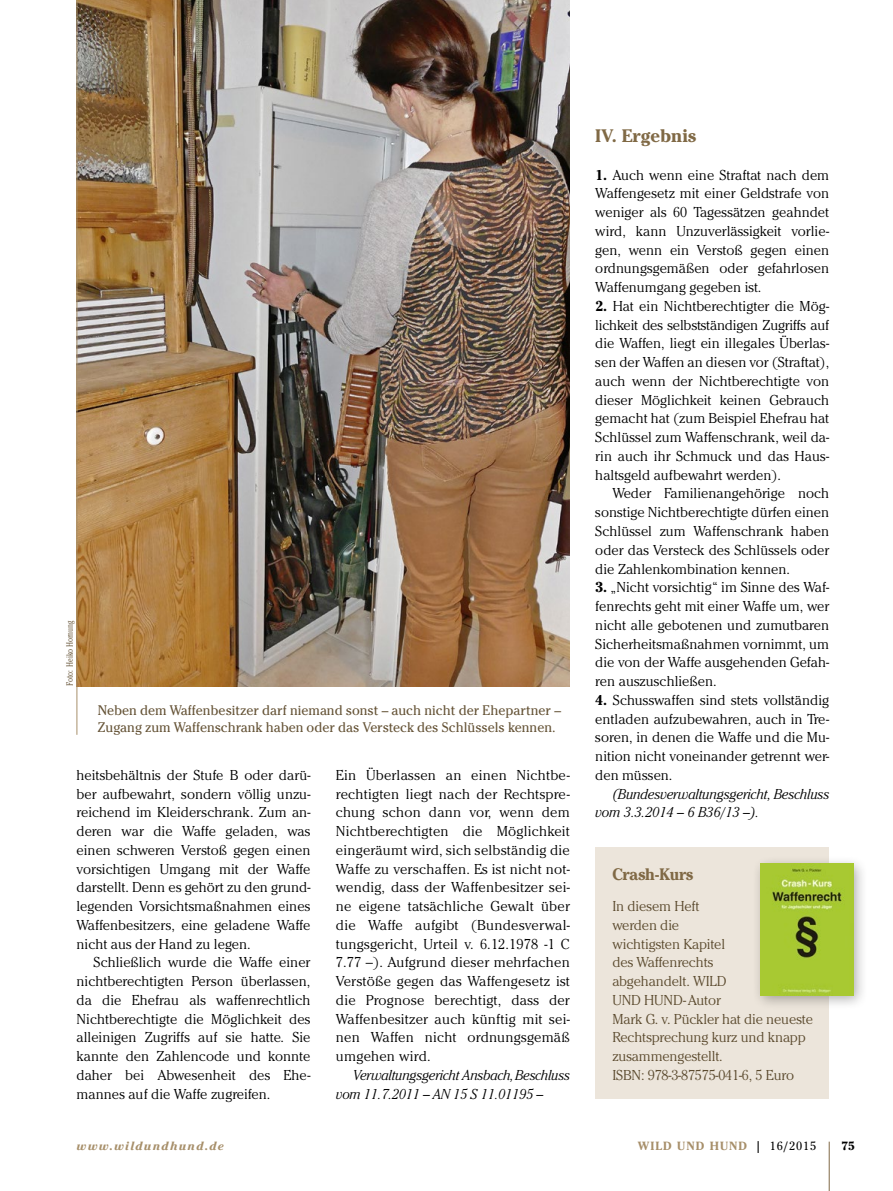
<style>
.page{position:relative;width:893px;height:1191px;background:#fff}
.page>*{position:absolute;margin:0;border:0;box-sizing:border-box;transform-origin:0 0}
.Artikel__Text_ohne_E{font:700 18px "Cheltenham ITC Pro";color:#806945}
.Zwischentitel{font:700 16.5px "Cheltenham ITC Pro";letter-spacing:-.01em;color:#806945;scale:.96 1}
.Artikel__Text_ohne_E-2{font:300 14.25px/18.8px "Cheltenham ITC Pro";color:#000;text-align:justify}
.Artikel__Text_Einzug{font:300 14.25px/18.8px "Cheltenham ITC Pro";color:#000;text-align:justify}
.Artikel__Text_ohne_E-3{font:300 14.25px/18.8px "Cheltenham ITC Pro";letter-spacing:-.01em;color:#5b4a2e}
.Artikel__Text_Einzug-2{font:italic 300 14.25px/18.8px "Cheltenham ITC Pro";letter-spacing:-.015em;color:#000}
.Bildunterschrift_lin{font:13.8px/17.2px "Cheltenham ITC Pro";color:#655336}
.Fuss__Abschnitt{font:700 11.85px "Cheltenham ITC Pro";letter-spacing:.085em;color:#a78f6a}
.Fuss__www{font:italic 700 11.85px "Cheltenham ITC Pro";letter-spacing:.1em;color:#a78f6a}
.Fuss__Seitenzahl{font:700 11.85px "Cheltenham ITC Pro";color:#000}
.Fotonachweis{font:300 condensed 9px "Cheltenham ITC Pro";color:#655336}
.s1{font-weight:700}
.s2{color:#000}
.s3{font-weight:400;color:#000}
</style>
<div class="page">
<hr style="left:829px;top:1141px;width:1px;height:50px;background:#806945">
<div style="left:595px;top:847px;width:234px;height:251px;background:#ece5db"></div>
<div style="left:752px;top:854px;width:116px;height:156px;background:#000;opacity:.31"></div>
<img style="left:761px;top:863px;width:93px;height:132px">
<img style="left:78px;top:0;width:492px;height:686px">
<hr style="left:77px;top:0;width:1px;height:735px;background:#a78f6a">
<p class="Fotonachweis" style="left:64px;top:686px;width:67px;rotate:-90deg">Foto: Heiko Hornung</p>
<p class="Bildunterschrift_lin" style="left:98px;top:701px;width:465px">Neben dem Waffenbesitzer darf niemand sonst – auch nicht der Ehepartner –<br>Zugang zum Waffenschrank haben oder das Versteck des Schlüssels kennen.</p>
<p class="Artikel__Text_Einzug" style="left:77px;top:765px;width:235px">heitsbehältnis der Stufe B oder darü&shy;ber aufbewahrt, sondern völlig unzu&shy;reichend im Kleiderschrank. Zum an&shy;deren war die Waffe geladen, was einen schweren Verstoß gegen einen vorsichtigen Umgang mit der Waffe darstellt. Denn es gehört zu den grund&shy;legenden Vorsichtsmaßnahmen eines Waffenbesitzers, eine geladene Waffe nicht aus der Hand zu legen.</p>
<p class="Artikel__Text_Einzug" style="left:77px;top:953px;width:235px;text-indent:17px">Schließlich wurde die Waffe einer nichtberechtigten Person überlassen, da die Ehefrau als waffenrechtlich Nichtberechtigte die Möglichkeit des alleinigen Zugriffs auf sie hatte. Sie kannte den Zahlencode und konnte daher bei Abwesenheit des Ehe&shy;mannes auf die Waffe zugreifen.</p>
<p class="Artikel__Text_ohne_E-2" style="left:336px;top:765px;width:235px">Ein Überlassen an einen Nichtbe&shy;rechtigten liegt nach der Rechtspre&shy;chung schon dann vor, wenn dem Nichtberechtigten die Möglichkeit eingeräumt wird, sich selbständig die Waffe zu verschaffen. Es ist nicht not&shy;wendig, dass der Waffenbesitzer sei&shy;ne eigene tatsächliche Gewalt über die Waffe aufgibt (Bundesverwal&shy;tungsgericht, Urteil v. 6.12.1978 -1 C 7.77 –). Aufgrund dieser mehrfachen Verstöße gegen das Waffengesetz ist die Prognose berechtigt, dass der Waffenbesitzer auch künftig mit sei&shy;nen Waffen nicht ordnungsgemäß umgehen wird.</p>
<p class="Artikel__Text_Einzug-2" style="left:336px;top:1065px;width:235px;text-indent:17px">Verwaltungsgericht Ansbach, Beschluss vom 11.7.2011 – AN 15 S 11.01195 –</p>
<p class="Artikel__Text_ohne_E" style="left:595px;top:124px;width:102px">IV. Ergebnis</p>
<p class="Artikel__Text_ohne_E-2" style="left:595px;top:165px;width:235px"><span class="s1">1.</span> Auch wenn eine Straftat nach dem Waffengesetz mit einer Geldstrafe von weniger als 60 Tagessätzen geahndet wird, kann Unzuverlässigkeit vorlie&shy;gen, wenn ein Verstoß gegen einen ordnungsgemäßen oder gefahrlosen Waffenumgang gegeben ist.</p>
<p class="Artikel__Text_ohne_E-2" style="left:595px;top:297px;width:235px"><span class="s1">2.</span> Hat ein Nichtberechtigter die Mög&shy;lichkeit des selbstständigen Zugriffs auf die Waffen, liegt ein illegales Überlas&shy;sen der Waffen an diesen vor (Straftat), auch wenn der Nichtberechtigte von dieser Möglichkeit keinen Gebrauch gemacht hat (zum Beispiel Ehefrau hat Schlüssel zum Waffenschrank, weil da&shy;rin auch ihr Schmuck und das Haus&shy;haltsgeld aufbewahrt werden).</p>
<p class="Artikel__Text_Einzug" style="left:595px;top:484px;width:235px;text-indent:17px">Weder Familienangehörige noch sonstige Nichtberechtigte dürfen einen Schlüssel zum Waffenschrank haben oder das Versteck des Schlüssels oder die Zahlenkombination kennen.</p>
<p class="Artikel__Text_ohne_E-2" style="left:595px;top:578px;width:235px"><span class="s1">3.</span> „Nicht vorsichtig“ im Sinne des Waf&shy;fenrechts geht mit einer Waffe um, wer nicht alle gebotenen und zumutbaren Sicherheitsmaßnahmen vornimmt, um die von der Waffe ausgehenden Gefah&shy;ren auszuschließen.</p>
<p class="Artikel__Text_ohne_E-2" style="left:595px;top:690px;width:235px"><span class="s1">4.</span> Schusswaffen sind stets vollständig entladen aufzubewahren, auch in Tre&shy;soren, in denen die Waffe und die Mu&shy;nition nicht voneinander getrennt wer&shy;den müssen.</p>
<p class="Artikel__Text_Einzug-2" style="left:595px;top:784px;width:235px;text-indent:17px">(Bundesverwaltungsgericht, Beschluss vom 3.3.2014 – 6 B36/13 –).</p>
<p class="Zwischentitel" style="left:612px;top:863px;width:86px">Crash-Kurs</p>
<p class="Artikel__Text_ohne_E-3" style="left:612px;top:897px;width:89px">In diesem Heft werden die</p>
<p class="Artikel__Text_ohne_E-3" style="left:612px;top:934px;width:114px">wichtigsten Kapitel des Waffenrechts</p>
<p class="Artikel__Text_ohne_E-3" style="left:612px;top:972px;width:202px">abgehandelt. WILD<br>UND HUND- Autor<br>Mark G. v. Pückler hat die neueste<br>Rechtsprechung kurz und knapp zusammengestellt.<br>ISBN: 978-3-87575-041-6, 5 Euro</p>
<p class="Fuss__www" style="left:77px;top:1138px;width:149px">www.wildundhund.de</p>
<p class="Fuss__Abschnitt" style="left:638px;top:1138px;width:180px">WILD UND HUND <span class="s2">|</span> <span class="s3">16/2015</span></p>
<p class="Fuss__Seitenzahl" style="left:841px;top:1138px;width:15px">75</p>
</div>
